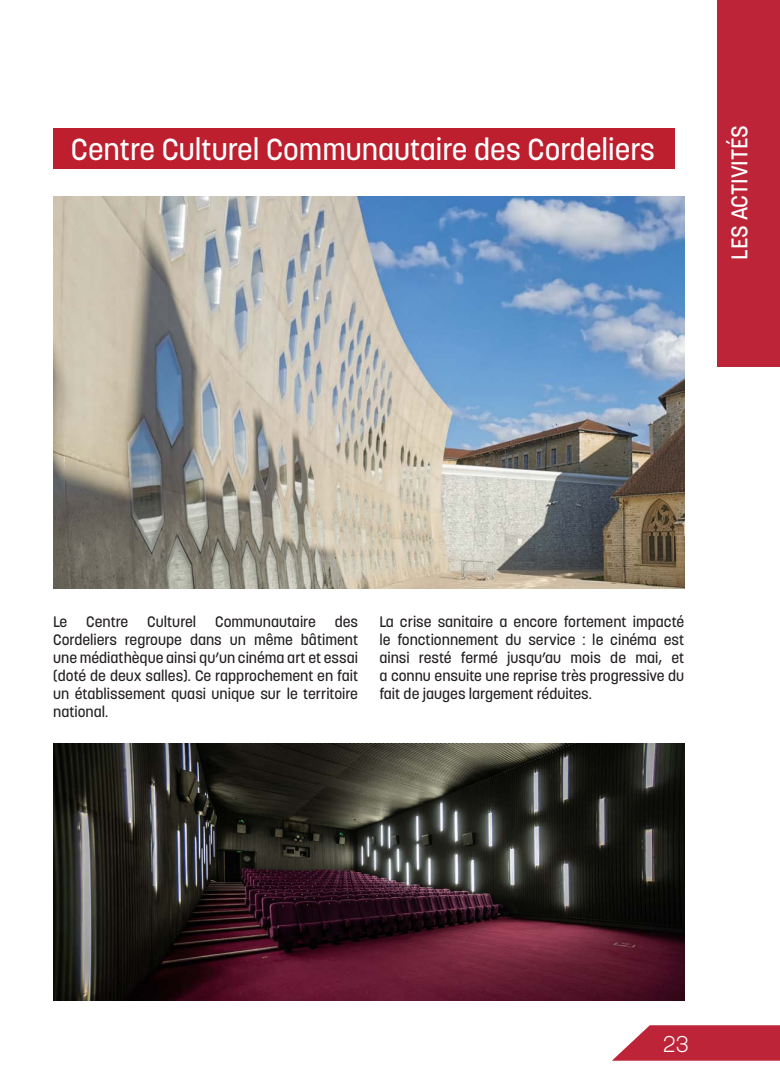
<style>
.page{position:relative;width:780px;height:1088px;background:#fff}
.page>*{position:absolute;margin:0;border:0;box-sizing:border-box;transform-origin:0 0}
.t1{font:500 30px "Korolev";color:#fff}
.t2{font:500 22.5px "Korolev";color:#fff}
.t3{font:300 22.5px "Korolev";color:#fff}
.t4{font:500 15px/18px "Korolev";color:#231f20;text-align:justify}
</style>
<div class="page">
<div style="left:717px;top:0;width:63px;height:367px;background:#be2437"></div>
<svg style="left:612px;top:1025px;width:168px;height:36px;background:#c63f50"></svg>
<div style="left:53px;top:129px;width:621px;height:40px;background:#bd1f2e"></div>
<img style="left:53px;top:197px;width:631px;height:391px">
<img style="left:53px;top:744px;width:631px;height:256px">
<p class="t1" style="left:71px;top:131px;width:585px">Centre Culturel Communautaire des Cordeliers</p>
<h2 class="t2" style="left:725px;top:260px;width:136px;rotate:-90deg">LES ACTIVITÉS</h2>
<p class="t4" style="left:53px;top:613px;width:306px;text-indent:281px">des Cordeliers regroupe dans un même bâtiment une médiathèque ainsi qu’un cinéma art et essai (doté de deux salles). Ce rapprochement en fait un établissement quasi unique sur le territoire national.</p>
<p class="t4" style="left:379px;top:613px;width:306px">La crise sanitaire a encore fortement impacté le fonctionnement du service : le cinéma est ainsi resté fermé jusqu’au mois de mai, et a connu ensuite une reprise très progressive du fait de jauges largement réduites.</p>
<p class="t4" style="left:53px;top:613px;width:16px">Le</p>
<p class="t4" style="left:86px;top:613px;width:44px">Centre</p>
<p class="t4" style="left:147px;top:613px;width:50px">Culturel</p>
<p class="t4" style="left:215px;top:613px;width:102px">Communautaire</p>
<p class="t3" style="left:663px;top:1029px;width:27px">23</p>
</div>
